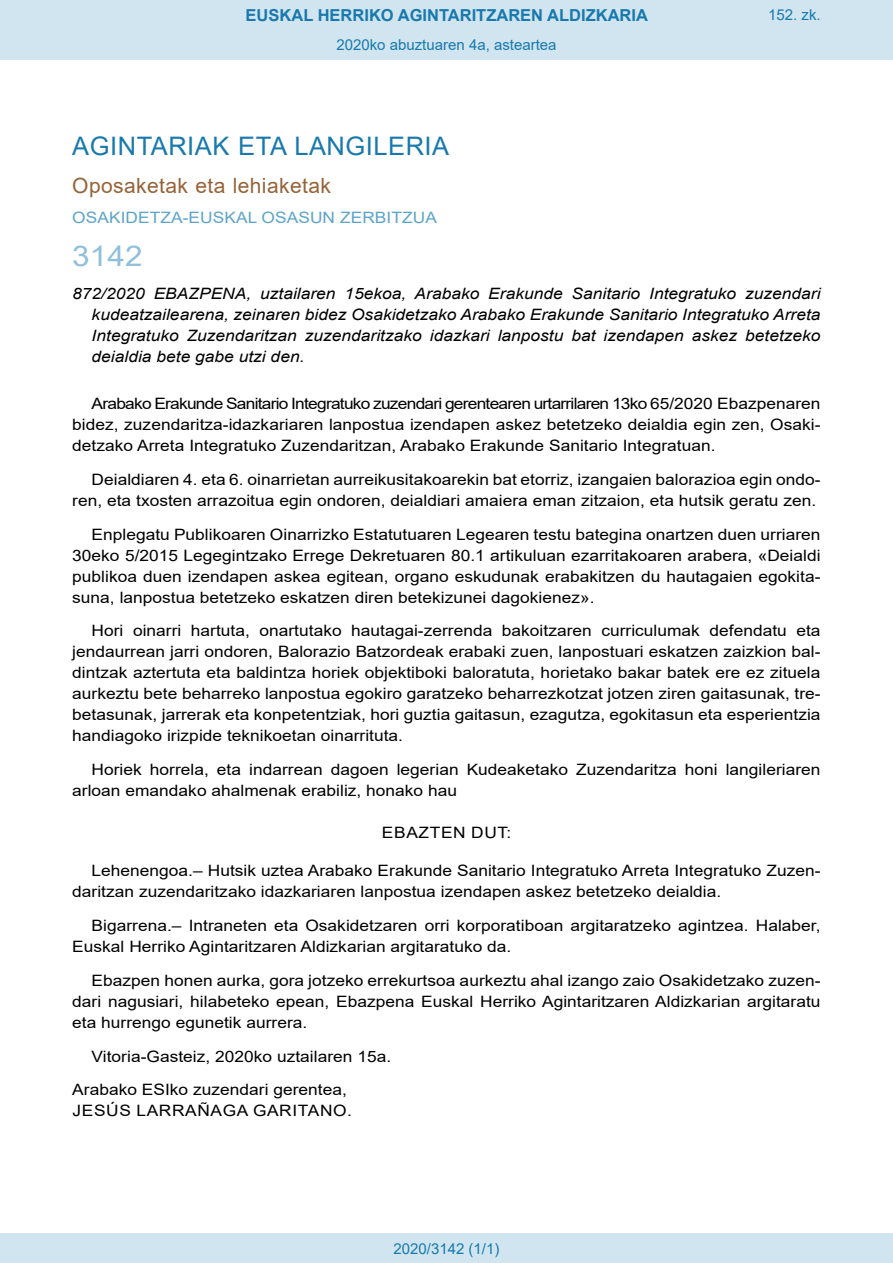
<style>
.page{position:relative;width:893px;height:1263px;background:#fff}
.page>*{position:absolute;margin:0;border:0;box-sizing:border-box;transform-origin:0 0}
.BOPVOrden{font:28.5px "Arial";color:#90c0db;scale:1.11 1}
.BOPVSeccion{font:25.5px "Arial";letter-spacing:.02em;color:#1879ad}
.BOPVSubseccion{font:21px "Arial";letter-spacing:.02em;color:#956338}
.t1{font:700 16.5px "Arial";color:#1879ad}
.BOPVDetalle{font:15.6px/21px "Arial";color:#000;text-align:justify;scale:1.11 1}
.BOPVTitulo{font:italic 15.6px/21px "Arial";color:#000;text-align:justify;scale:1.11 1}
.BOPVFirmaLugFec{font:15.6px "Arial";color:#000;scale:1.11 1}
.BOPVOrganismo{font:15.6px "Arial";letter-spacing:.005em;color:#5ea4ca;scale:1.11 1}
.BOPVFirmaPuesto{font:15.6px "Arial";color:#000;scale:1.11 1}
.BOPVFirmaNombre{font:15.6px "Arial";letter-spacing:.035em;color:#000;scale:1.11 1}
.BOPVClave{font:15.6px "Arial";letter-spacing:.035em;color:#000;scale:1.11 1}
.Paginacion_Centro{font:15px "Arial";color:#1879ad}
</style>
<div class="page">
<div style="left:0;top:0;width:893px;height:60px;background:#d0e5f0"></div>
<div style="left:0;top:1233px;width:893px;height:30px;background:#d0e5f0"></div>
<p class="t1" style="left:246px;top:3px;width:404px">EUSKAL HERRIKO AGINTARITZAREN ALDIZKARIA</p>
<p class="Paginacion_Centro" style="left:336px;top:35px;width:222px">2020ko abuztuaren 4a, asteartea</p>
<p class="Paginacion_Centro" style="left:768px;top:5px;width:54px">152. zk.</p>
<p class="BOPVSeccion" style="left:72px;top:128px;width:378px">AGINTARIAK ETA LANGILERIA</p>
<p class="BOPVSubseccion" style="left:72px;top:171px;width:260px">Oposaketak eta lehiaketak</p>
<p class="BOPVOrganismo" style="left:72px;top:207px;width:330px">OSAKIDETZA-EUSKAL OSASUN ZERBITZUA</p>
<p class="BOPVOrden" style="left:72px;top:236px;width:65px">3142</p>
<p class="BOPVTitulo" style="left:92px;top:284px;width:658px;text-indent:-19px">872/2020 EBAZPENA, uztailaren 15ekoa, Arabako Erakunde Sanitario Integratuko zuzendari kudeatzailearena, zeinaren bidez Osakidetzako Arabako Erakunde Sanitario Integratuko Arreta Integratuko Zuzendaritzan zuzendaritzako idazkari lanpostu bat izendapen askez betetzeko deialdia bete gabe utzi den.</p>
<p class="BOPVDetalle" style="left:72px;top:393px;width:676px;text-indent:19px">Arabako Erakunde Sanitario Integratuko zuzendari gerentearen urtarrilaren 13ko 65/2020 Ebazpenaren bidez, zuzendaritza-idazkariaren lanpostua izendapen askez betetzeko deialdia egin zen, Osaki&shy;detzako Arreta Integratuko Zuzendaritzan, Arabako Erakunde Sanitario Integratuan.</p>
<p class="BOPVDetalle" style="left:72px;top:469px;width:676px;text-align:right">Deialdiaren 4. eta 6. oinarrietan aurreikusitakoarekin bat etorriz, izangaien balorazioa egin ondo&shy;ren, eta txosten arrazoitua egin ondoren, deialdiari amaiera eman zitzaion, eta hutsik geratu zen.</p>
<p class="BOPVDetalle" style="left:72px;top:523px;width:676px;text-indent:19px">Enplegatu Publikoaren Oinarrizko Estatutuaren Legearen testu bategina onartzen duen urriaren 30eko 5/2015 Legegintzako Errege Dekretuaren 80.1 artikuluan ezarritakoaren arabera, «Deialdi publikoa duen izendapen askea egitean, organo eskudunak erabakitzen du hautagaien egokita&shy;suna, lanpostua betetzeko eskatzen diren betekizunei dagokienez».</p>
<p class="BOPVDetalle" style="left:72px;top:620px;width:676px;text-indent:19px">Hori oinarri hartuta, onartutako hautagai-zerrenda bakoitzaren curriculumak defendatu eta jendaurrean jarri ondoren, Balorazio Batzordeak erabaki zuen, lanpostuari eskatzen zaizkion bal&shy;dintzak aztertuta eta baldintza horiek objektiboki baloratuta, horietako bakar batek ere ez zituela aurkeztu bete beharreko lanpostua egokiro garatzeko beharrezkotzat jotzen ziren gaitasunak, tre&shy;betasunak, jarrerak eta konpetentziak, hori guztia gaitasun, ezagutza, egokitasun eta esperientzia handiagoko irizpide teknikoetan oinarrituta.</p>
<p class="BOPVDetalle" style="left:72px;top:759px;width:676px;text-indent:19px">Horiek horrela, eta indarrean dagoen legerian Kudeaketako Zuzendaritza honi langileriaren arloan emandako ahalmenak erabiliz, honako hau</p>
<p class="BOPVClave" style="left:382px;top:822px;width:118px">EBAZTEN DUT:</p>
<p class="BOPVDetalle" style="left:72px;top:860px;width:676px;text-indent:19px">Lehenengoa.– Hutsik uztea Arabako Erakunde Sanitario Integratuko Arreta Integratuko Zuzen&shy;daritzan zuzendaritzako idazkariaren lanpostua izendapen askez betetzeko deialdia.</p>
<p class="BOPVDetalle" style="left:72px;top:915px;width:676px;text-indent:19px">Bigarrena.– Intraneten eta Osakidetzaren orri korporatiboan argitaratzeko agintzea. Halaber,<br>Euskal Herriko Agintaritzaren Aldizkarian argitaratuko da.</p>
<p class="BOPVDetalle" style="left:72px;top:970px;width:676px;text-indent:19px">Ebazpen honen aurka, gora jotzeko errekurtsoa aurkeztu ahal izango zaio Osakidetzako zuzen&shy;dari nagusiari, hilabeteko epean, Ebazpena Euskal Herriko Agintaritzaren Aldizkarian argitaratu eta hurrengo egunetik aurrera.</p>
<p class="BOPVFirmaLugFec" style="left:92px;top:1045px;width:271px">Vitoria-Gasteiz, 2020ko uztailaren 15a.</p>
<p class="BOPVFirmaPuesto" style="left:72px;top:1079px;width:249px">Arabako ESIko zuzendari gerentea,</p>
<p class="BOPVFirmaNombre" style="left:73px;top:1100px;width:253px">JESÚS LARRAÑAGA GARITANO.</p>
<p class="Paginacion_Centro" style="left:393px;top:1238px;width:107px">2020/3142 (1/1)</p>
</div>
